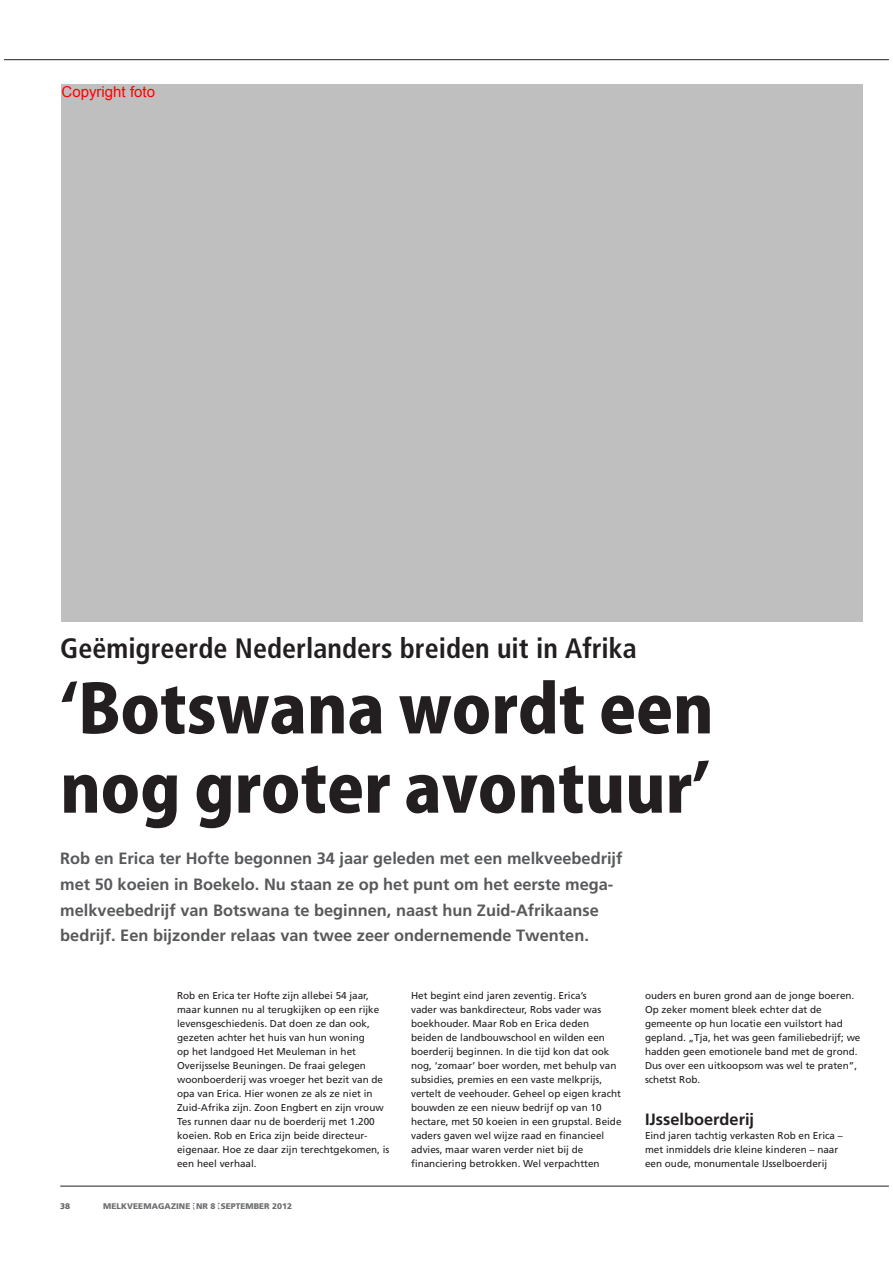
<style>
.page{position:relative;width:893px;height:1263px;background:#fff}
.page>*{position:absolute;margin:0;border:0;box-sizing:border-box;transform-origin:0 0}
.t1{font:66px/79.3px "Koz Go Pro Heavy 90 msp RKSJ H";color:#231f20}
.t2{font:700 condensed 28.05px "Frutiger LT Std";color:#231f20}
.t3{font:700 16.35px/25.7px "Frutiger LT Std";color:#58595b}
.t4{font:700 16.35px "Frutiger LT Std";color:#231f20}
.t5{font:15px "Arial";color:#f00}
.t6{font:9.9px/14.1px "Frutiger LT Std";color:#231f20}
.t7{font:900 8.25px "Frutiger LT Std";letter-spacing:.01em;color:#6d6e70}
.t8{font:900 8.25px "Frutiger LT Std";color:#636466}
</style>
<div class="page">
<hr style="left:4px;top:59px;width:885px;height:1px;background:#231f20">
<hr style="left:60px;top:1186px;width:829px;height:1px;background:#231f20">
<div style="left:62px;top:85px;width:801px;height:537px;background:#bfbfbf"></div>
<h3 class="t5" style="left:62px;top:81px;width:95px">Copyright foto</h3>
<h2 class="t2" style="left:60px;top:636px;width:578px">Geëmigreerde Nederlanders breiden uit in Afrika</h2>
<h1 class="t1" style="left:60px;top:678px;width:655px">ʻBotswana wordt een nog groter avontuurʼ</h1>
<p class="t3" style="left:60px;top:846px;width:564px">Rob en Erica ter Hofte begonnen 34 jaar geleden met een melkveebedrijf met 50 koeien in Boekelo. Nu staan ze op het punt om het eerste mega&shy;melkveebedrijf van Botswana te beginnen, naast hun Zuid-Afrikaanse bedrijf. Een bijzonder relaas van twee zeer ondernemende Twenten.</p>
<p class="t6" style="left:177px;top:989px;width:214px">Rob en Erica ter Hofte zijn allebei 54 jaar, maar kunnen nu al terugkijken op een rijke levensgeschiedenis. Dat doen ze dan ook, gezeten achter het huis van hun woning<br>op het landgoed Het Meuleman in het Overijsselse Beuningen. De fraai gelegen woonboerderij was vroeger het bezit van de opa van Erica. Hier wonen ze als ze niet in Zuid-Afrika zijn. Zoon Engbert en zijn vrouw Tes runnen daar nu de boerderij met 1.200 koeien. Rob en Erica zijn beide directeur&shy;eigenaar. Hoe ze daar zijn terechtgekomen, is een heel verhaal.</p>
<p class="t6" style="left:411px;top:989px;width:212px">Het begint eind jaren zeventig. Erica’s<br>vader was bankdirecteur, Robs vader was boekhouder. Maar Rob en Erica deden beiden de landbouwschool en wilden een boerderij beginnen. In die tijd kon dat ook nog, ‘zomaar’ boer worden, met behulp van subsidies, premies en een vaste melkprijs, vertelt de veehouder. Geheel op eigen kracht bouwden ze een nieuw bedrijf op van 10 hectare, met 50 koeien in een grupstal. Beide vaders gaven wel wijze raad en financieel advies, maar waren verder niet bij de financiering betrokken. Wel verpachtten</p>
<p class="t6" style="left:645px;top:989px;width:217px">ouders en buren grond aan de jonge boeren.<br>Op zeker moment bleek echter dat de gemeente op hun locatie een vuilstort had gepland. „Tja, het was geen familiebedrijf; we hadden geen emotionele band met de grond.<br>Dus over een uitkoopsom was wel te praten”, schetst Rob.</p>
<h3 class="t4" style="left:645px;top:1112px;width:111px">IJsselboerderij</h3>
<p class="t6" style="left:645px;top:1129px;width:199px">Eind jaren tachtig verkasten Rob en Erica – met inmiddels drie kleine kinderen – naar een oude, monumentale IJsselboerderij</p>
<p class="t8" style="left:60px;top:1203px;width:12px">38</p>
<p class="t7" style="left:103px;top:1203px;width:190px">MELKVEEMAGAZINE NR 8 SEPTEMBER 2012</p>
</div>
